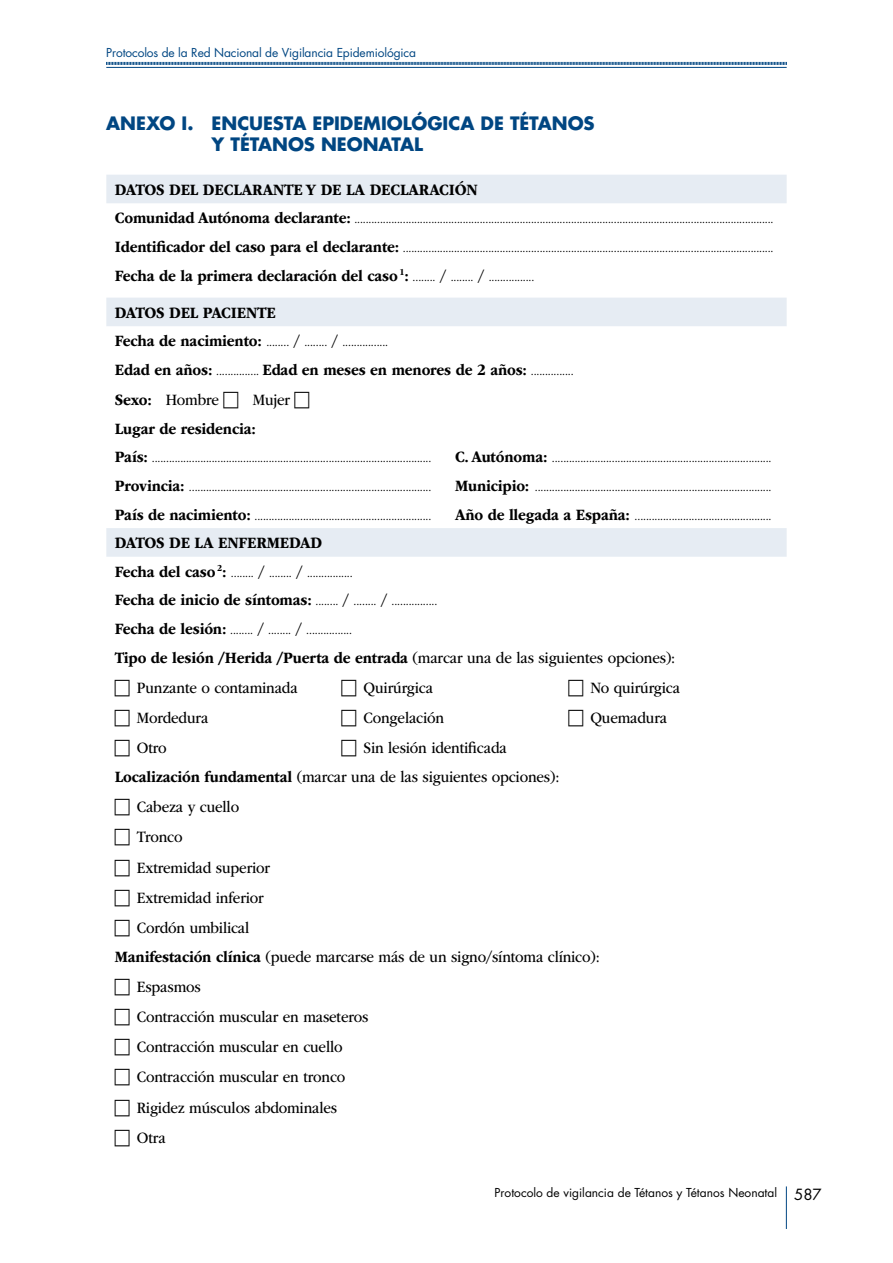
<style>
.page{position:relative;width:893px;height:1263px;background:#fff}
.page>*{position:absolute;margin:0;border:0;box-sizing:border-box;transform-origin:0 0}
.GENERAL-NIVEL-2{font:700 18px/21px "Futura Std";letter-spacing:-.005em;color:#004682}
.TABLA-CUERPO-PARRAFO{font:16.5px "ITC Garamond Std";letter-spacing:-.01em;color:#000;scale:.9 1}
.TABLA-CUERPO-PARRAFO-2{font:700 16.5px "ITC Garamond Std";letter-spacing:-.01em;color:#000;scale:.9 1}
.TABLA-CUERPO-PARRAFO-3{font:12px "ITC Garamond Std";color:#000;scale:.9 1}
.t1{font:12px "Futura Std";letter-spacing:-.01em;color:#004682}
.t2{font:12px "Futura Std";color:#000}
.s1{font-weight:700;font-size:16.5px}
.s2{font-weight:400;font-size:12px}
.s3{font-weight:400}
.s4{font-size:16.5px}
.s5{font-weight:700}
.s6{font-size:15px}
</style>
<div class="page">
<hr style="left:786px;top:1186px;width:1px;height:43px;background:#004682">
<svg style="left:106px;top:61px;width:681px;height:4px"></svg>
<hr style="left:106px;top:67px;width:681px;height:1px;background:#004682">
<svg style="left:106px;top:175px;width:681px;height:382px"></svg>
<svg style="left:224px;top:392px;width:14px;height:16px"></svg>
<svg style="left:295px;top:392px;width:14px;height:16px"></svg>
<p class="t1" style="left:106px;top:45px;width:311px">Protocolos de la Red Nacional de Vigilancia Epidemiológica</p>
<p class="GENERAL-NIVEL-2" style="left:212px;top:112px;width:384px;text-indent:-105px">ANEXO I. ENCUESTA EPIDEMIOLÓGICA DE TÉTANOS<br>Y TÉTANOS NEONATAL</p>
<p class="TABLA-CUERPO-PARRAFO-2" style="left:115px;top:180px;width:405px">DATOS DEL DECLARANTE Y DE LA DECLARACIÓN</p>
<p class="TABLA-CUERPO-PARRAFO-3" style="left:115px;top:213px;width:733px"><span class="s1">Comunidad Autónoma declarante:</span> ...................................................................................................................................................</p>
<p class="TABLA-CUERPO-PARRAFO-3" style="left:115px;top:242px;width:733px"><span class="s1">Identificador del caso para el declarante:</span> ..................................................................................................................................</p>
<p class="TABLA-CUERPO-PARRAFO-2" style="left:115px;top:266px;width:468px">Fecha de la primera declaración del caso <sup>1</sup>: <span class="s2">........</span> <span class="s3">/</span> <span class="s2">........</span> <span class="s3">/</span> <span class="s2">................</span></p>
<p class="TABLA-CUERPO-PARRAFO-2" style="left:115px;top:303px;width:181px">DATOS DEL PACIENTE</p>
<p class="TABLA-CUERPO-PARRAFO-3" style="left:115px;top:336px;width:305px"><span class="s1">Fecha de nacimiento:</span> ........ <span class="s4">/</span> ........ <span class="s4">/</span> ................</p>
<p class="TABLA-CUERPO-PARRAFO-2" style="left:115px;top:360px;width:511px">Edad en años: <span class="s2">...............</span> Edad en meses en menores de 2 años: <span class="s2">...............</span></p>
<p class="TABLA-CUERPO-PARRAFO" style="left:115px;top:391px;width:117px"><span class="s5">Sexo:</span> Hombre</p>
<p class="TABLA-CUERPO-PARRAFO" style="left:253px;top:391px;width:43px">Mujer</p>
<p class="TABLA-CUERPO-PARRAFO-2" style="left:115px;top:419px;width:158px">Lugar de residencia:</p>
<p class="TABLA-CUERPO-PARRAFO-3" style="left:115px;top:452px;width:353px"><span class="s1">País:</span> ..................................................................................................</p>
<p class="TABLA-CUERPO-PARRAFO-3" style="left:455px;top:452px;width:353px"><span class="s1">C. Autónoma:</span> .............................................................................</p>
<p class="TABLA-CUERPO-PARRAFO-3" style="left:115px;top:481px;width:353px"><span class="s1">Provincia:</span> .....................................................................................</p>
<p class="TABLA-CUERPO-PARRAFO-3" style="left:455px;top:481px;width:353px"><span class="s1">Municipio:</span> ...................................................................................</p>
<p class="TABLA-CUERPO-PARRAFO-3" style="left:115px;top:509px;width:353px"><span class="s1">País de nacimiento:</span> ..............................................................</p>
<p class="TABLA-CUERPO-PARRAFO-3" style="left:455px;top:509px;width:353px"><span class="s1">Año de llegada a España:</span> ................................................</p>
<p class="TABLA-CUERPO-PARRAFO-2" style="left:115px;top:534px;width:232px">DATOS DE LA ENFERMEDAD</p>
<p class="TABLA-CUERPO-PARRAFO-3" style="left:115px;top:566px;width:266px"><span class="s1">Fecha del caso</span> <sup>2</sup><span class="s1">:</span> ........ <span class="s4">/</span> ........ <span class="s4">/</span> ................</p>
<p class="TABLA-CUERPO-PARRAFO-3" style="left:115px;top:595px;width:360px"><span class="s1">Fecha de inicio de síntomas:</span> ........ <span class="s4">/</span> ........ <span class="s4">/</span> ................</p>
<p class="TABLA-CUERPO-PARRAFO-3" style="left:115px;top:624px;width:265px"><span class="s1">Fecha de lesión:</span> ........ <span class="s4">/</span> ........ <span class="s4">/</span> ................</p>
<p class="TABLA-CUERPO-PARRAFO-2" style="left:115px;top:648px;width:624px">Tipo de lesión /Herida /Puerta de entrada <span class="s3">(marcar una de las siguientes opciones):</span></p>
<p class="TABLA-CUERPO-PARRAFO" style="left:137px;top:679px;width:180px">Punzante o contaminada</p>
<p class="TABLA-CUERPO-PARRAFO" style="left:364px;top:679px;width:79px">Quirúrgica</p>
<p class="TABLA-CUERPO-PARRAFO" style="left:590px;top:679px;width:101px">No quirúrgica</p>
<p class="TABLA-CUERPO-PARRAFO" style="left:137px;top:709px;width:81px">Mordedura</p>
<p class="TABLA-CUERPO-PARRAFO" style="left:364px;top:709px;width:91px">Congelación</p>
<p class="TABLA-CUERPO-PARRAFO" style="left:590px;top:709px;width:87px">Quemadura</p>
<p class="TABLA-CUERPO-PARRAFO" style="left:137px;top:739px;width:35px">Otro</p>
<p class="TABLA-CUERPO-PARRAFO" style="left:364px;top:739px;width:161px">Sin lesión identificada</p>
<p class="TABLA-CUERPO-PARRAFO" style="left:115px;top:768px;width:496px"><span class="s5">Localización fundamental</span> (marcar una de las siguientes opciones):</p>
<p class="TABLA-CUERPO-PARRAFO" style="left:137px;top:798px;width:115px">Cabeza y cuello</p>
<p class="TABLA-CUERPO-PARRAFO" style="left:137px;top:828px;width:52px">Tronco</p>
<p class="TABLA-CUERPO-PARRAFO" style="left:137px;top:858px;width:150px">Extremidad superior</p>
<p class="TABLA-CUERPO-PARRAFO" style="left:137px;top:888px;width:143px">Extremidad inferior</p>
<p class="TABLA-CUERPO-PARRAFO" style="left:137px;top:919px;width:127px">Cordón umbilical</p>
<p class="TABLA-CUERPO-PARRAFO" style="left:115px;top:947px;width:540px"><span class="s5">Manifestación clínica</span> (puede marcarse más de un signo/síntoma clínico):</p>
<p class="TABLA-CUERPO-PARRAFO" style="left:137px;top:977px;width:73px">Espasmos</p>
<p class="TABLA-CUERPO-PARRAFO" style="left:137px;top:1008px;width:259px">Contracción muscular en maseteros</p>
<p class="TABLA-CUERPO-PARRAFO" style="left:137px;top:1038px;width:230px">Contracción muscular en cuello</p>
<p class="TABLA-CUERPO-PARRAFO" style="left:137px;top:1068px;width:233px">Contracción muscular en tronco</p>
<p class="TABLA-CUERPO-PARRAFO" style="left:137px;top:1098px;width:224px">Rigidez músculos abdominales</p>
<p class="TABLA-CUERPO-PARRAFO" style="left:137px;top:1128px;width:34px">Otra</p>
<p class="t2" style="left:495px;top:1185px;width:329px">Protocolo de vigilancia de Tétanos y Tétanos Neonatal <span class="s6">587</span></p>
</div>
